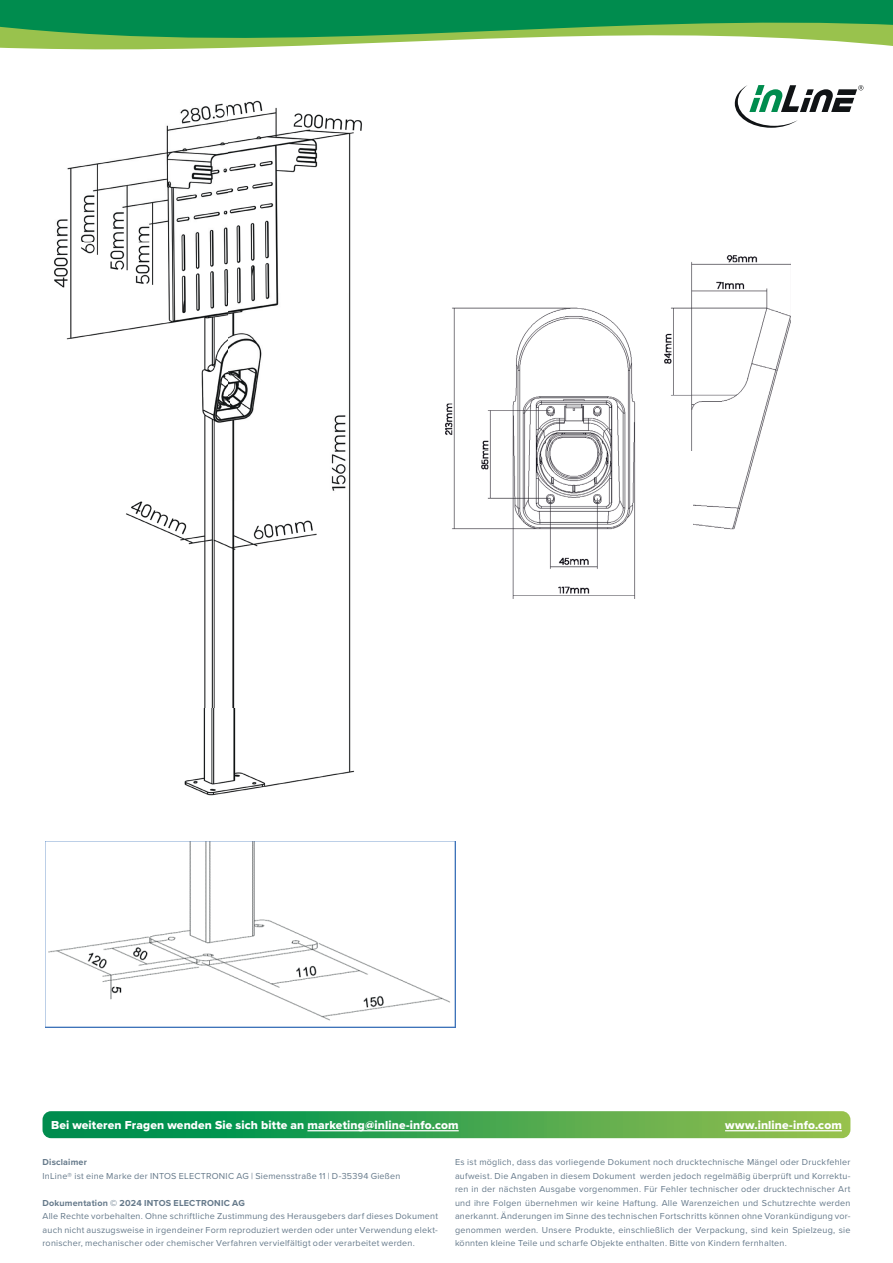
<style>
.page{position:relative;width:893px;height:1263px;background:#fff}
.page>*{position:absolute;margin:0;border:0;box-sizing:border-box;transform-origin:0 0}
.t1{font:12px "Proxima Nova Extrabld";letter-spacing:.015em;color:#fff}
.t2{font:9px/13.5px "Proxima Nova";letter-spacing:.025em;color:#65798a;text-align:justify}
.t3{font:700 9px "Proxima Nova";letter-spacing:.02em;color:#65798a}
</style>
<div class="page">
<div style="left:0;top:0;width:893px;height:11px;background:#008c4e"></div>
<svg style="left:0;top:11px;width:893px;height:39px"></svg>
<svg style="left:735px;top:85px;width:128px;height:43px"></svg>
<svg style="left:43px;top:1111px;width:807px;height:27px;background:#40a551"></svg>
<hr style="left:307px;top:1130px;width:152px;height:1px;background:#fff">
<hr style="left:725px;top:1130px;width:117px;height:1px;background:#fff">
<img style="left:54px;top:100px;width:308px;height:696px">
<img style="left:46px;top:841px;width:409px;height:186px">
<img style="left:446px;top:256px;width:345px;height:342px">
<h1 class="t1" style="left:51px;top:1116px;width:409px">Bei weiteren Fragen wenden Sie sich bitte an marketing@inline-info.com</h1>
<h1 class="t1" style="left:725px;top:1116px;width:118px">www.inline-info.com</h1>
<p class="t3" style="left:43px;top:1155px;width:46px">Disclaimer</p>
<p class="t2" style="left:43px;top:1168px;width:359px">InLine® ist eine Marke der INTOS ELECTRONIC AG | Siemensstraße 11 | D-35394 Gießen</p>
<p class="t3" style="left:43px;top:1196px;width:204px">Dokumentation © 2024 INTOS ELECTRONIC AG</p>
<p class="t2" style="left:43px;top:1209px;width:397px">Alle Rechte vorbehalten. Ohne schriftliche Zustimmung des Herausgebers darf dieses Dokument auch nicht auszugsweise in irgendeiner Form reproduziert werden oder unter Verwendung elekt&shy;ronischer, mechanischer oder chemischer Verfahren vervielfältigt oder verarbeitet werden.</p>
<p class="t2" style="left:455px;top:1155px;width:397px">Es ist möglich, dass das vorliegende Dokument noch drucktechnische Mängel oder Druckfehler aufweist. Die Angaben in diesem Dokument werden jedoch regelmäßig überprüft und Korrektu&shy;ren in der nächsten Ausgabe vorgenommen. Für Fehler technischer oder drucktechnischer Art und ihre Folgen übernehmen wir keine Haftung. Alle Warenzeichen und Schutzrechte werden anerkannt. Änderungen im Sinne des technischen Fortschritts können ohne Vorankündigung vor&shy;genommen werden. Unsere Produkte, einschließlich der Verpackung, sind kein Spielzeug, sie könnten kleine Teile und scharfe Objekte enthalten. Bitte von Kindern fernhalten.</p>
</div>
